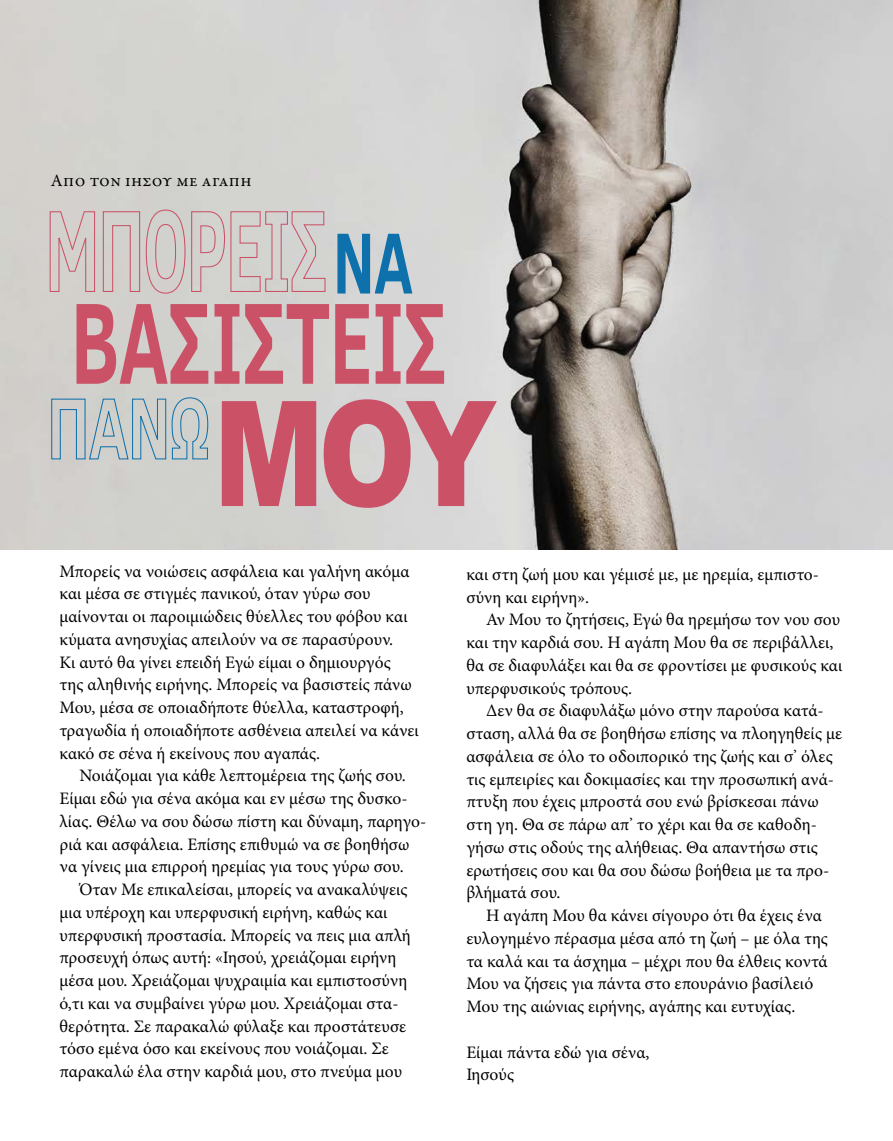
<style>
.page{position:relative;width:893px;height:1141px;background:#fff}
.page>*{position:absolute;margin:0;border:0;box-sizing:border-box;transform-origin:0 0}
.t1{font:900 146.65px "Arial";color:#ca5166;scale:.8 1}
.t2{font:700 117.95px "Clear Sans";letter-spacing:-.01em;color:#ca5166;scale:.65 1}
.t3{font:700 88.38px "Clear Sans";color:#0f71ab;scale:.68 1}
.t4{font:17.5px/22.8px "Minion Pro";color:#000}
.t5{font:17.5px "Garamond Premr Pro";letter-spacing:.02em;color:#000}
</style>
<div class="page">
<img style="left:0;top:0;width:893px;height:549px">
<svg style="left:49px;top:211px;width:47px;height:81px"></svg>
<svg style="left:102px;top:209px;width:224px;height:85px"></svg>
<svg style="left:51px;top:397px;width:158px;height:63px"></svg>
<p class="t5" style="left:51px;top:170px;width:202px">Απο τον ιησου με αγαπη</p>
<h3 class="t3" style="left:333px;top:198px;width:119px">ΝΑ</h3>
<h2 class="t2" style="left:71px;top:257px;width:580px">ΒΑΣΙΣΤΕΙΣ</h2>
<h1 class="t1" style="left:214px;top:347px;width:355px">ΜΟΥ</h1>
<p class="t4" style="left:60px;top:560px;width:361px">Μπορείς να νοιώσεις ασφάλεια και γαλήνη ακόμα και μέσα σε στιγμές πανικού, όταν γύρω σου μαίνονται οι παροιμιώδεις θύελλες του φόβου και κύματα ανησυχίας απειλούν να σε παρασύρουν.<br>Κι αυτό θα γίνει επειδή Εγώ είμαι ο δημιουργός της αληθινής ειρήνης. Μπορείς να βασιστείς πάνω Μου, μέσα σε οποιαδήποτε θύελλα, καταστροφή, τραγωδία ή οποιαδήποτε ασθένεια απειλεί να κάνει κακό σε σένα ή εκείνους που αγαπάς.</p>
<p class="t4" style="left:60px;top:764px;width:368px;text-indent:20px">Νοιάζομαι για κάθε λεπτομέρεια της ζωής σου.<br>Είμαι εδώ για σένα ακόμα και εν μέσω της δυσκο&shy;λίας. Θέλω να σου δώσω πίστη και δύναμη, παρηγο&shy;ριά και ασφάλεια. Επίσης επιθυμώ να σε βοηθήσω να γίνεις μια επιρροή ηρεμίας για τους γύρω σου.</p>
<p class="t4" style="left:60px;top:878px;width:353px;text-indent:20px">Όταν Με επικαλείσαι, μπορείς να ανακαλύψεις μια υπέροχη και υπερφυσική ειρήνη, καθώς και υπερφυσική προστασία. Μπορείς να πεις μια απλή προσευχή όπως αυτή: «Ιησού, χρειάζομαι ειρήνη μέσα μου. Χρειάζομαι ψυχραιμία και εμπιστοσύνη ό,τι και να συμβαίνει γύρω μου. Χρειάζομαι στα&shy;θερότητα. Σε παρακαλώ φύλαξε και προστάτευσε τόσο εμένα όσο και εκείνους που νοιάζομαι. Σε παρακαλώ έλα στην καρδιά μου, στο πνεύμα μου</p>
<p class="t4" style="left:466px;top:563px;width:354px">και στη ζωή μου και γέμισέ με, με ηρεμία, εμπιστο&shy;σύνη και ειρήνη».</p>
<p class="t4" style="left:466px;top:608px;width:378px;text-indent:20px">Αν Μου το ζητήσεις, Εγώ θα ηρεμήσω τον νου σου και την καρδιά σου. Η αγάπη Μου θα σε περιβάλλει, θα σε διαφυλάξει και θα σε φροντίσει με φυσικούς και υπερφυσικούς τρόπους.</p>
<p class="t4" style="left:466px;top:699px;width:377px;text-indent:20px">Δεν θα σε διαφυλάξω μόνο στην παρούσα κατά&shy;σταση, αλλά θα σε βοηθήσω επίσης να πλοηγηθείς με ασφάλεια σε όλο το οδοιπορικό της ζωής και σ’ όλες τις εμπειρίες και δοκιμασίες και την προσωπική ανά&shy;πτυξη που έχεις μπροστά σου ενώ βρίσκεσαι πάνω στη γη. Θα σε πάρω απ’ το χέρι και θα σε καθοδη&shy;γήσω στις οδούς της αλήθειας. Θα απαντήσω στις ερωτήσεις σου και θα σου δώσω βοήθεια με τα προ&shy;βλήματά σου.</p>
<p class="t4" style="left:466px;top:904px;width:363px;text-indent:20px">Η αγάπη Μου θα κάνει σίγουρο ότι θα έχεις ένα ευλογημένο πέρασμα μέσα από τη ζωή – με όλα της τα καλά και τα άσχημα – μέχρι που θα έλθεις κοντά Μου να ζήσεις για πάντα στο επουράνιο βασίλειό Μου της αιώνιας ειρήνης, αγάπης και ευτυχίας.</p>
<p class="t4" style="left:466px;top:1041px;width:185px">Είμαι πάντα εδώ για σένα,<br>Ιησούς</p>
</div>
